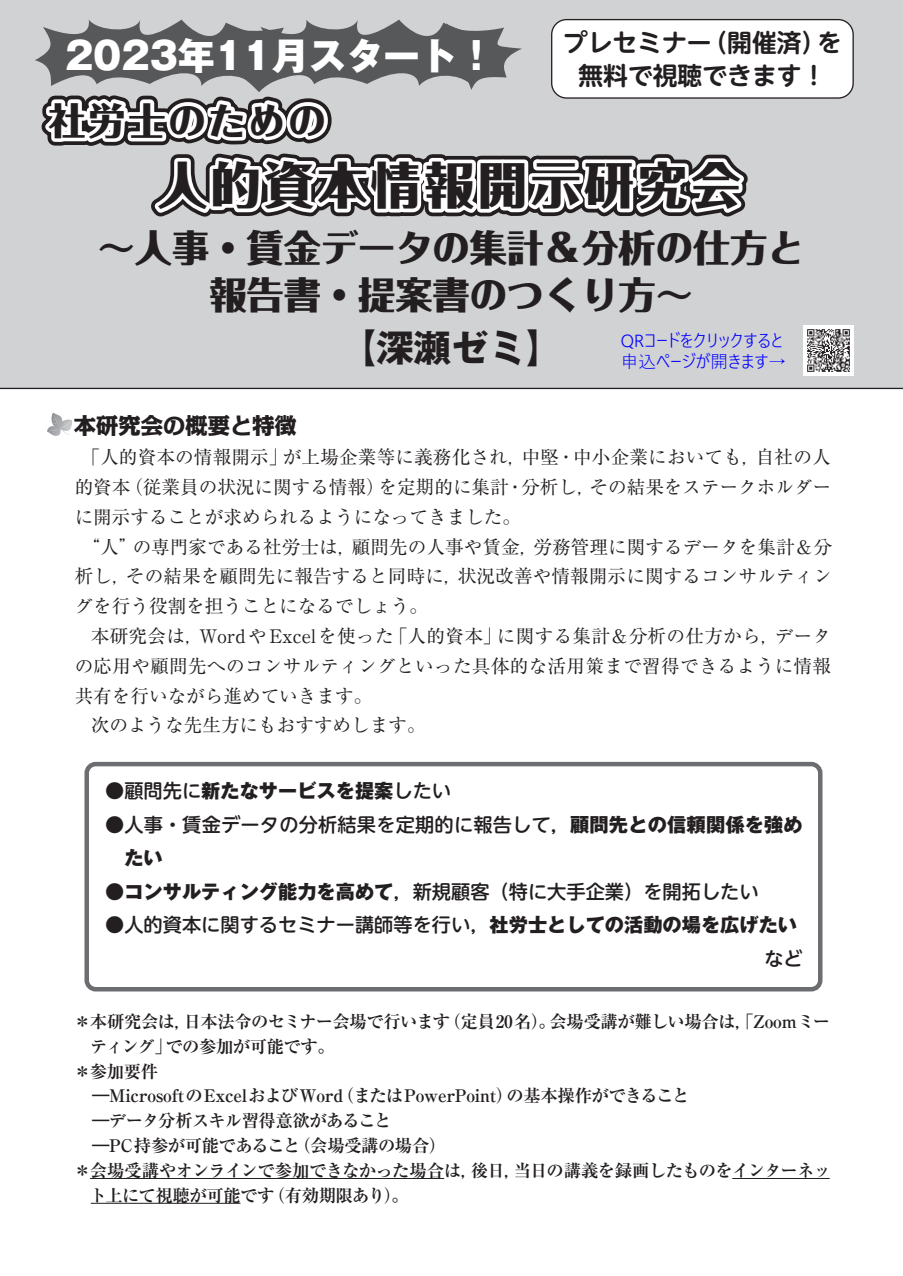
<style>
.page{position:relative;width:903px;height:1276px;background:#fff}
.page>*{position:absolute;margin:0;border:0;box-sizing:border-box;transform-origin:0 0}
.t1{font:49.52px "Folk Pro Heavy 90 pv RKSJ H";letter-spacing:.075em;color:#231f20}
.t2{font:37.27px/47.1px "Folk Pro Heavy 90 pv RKSJ H";color:#231f20;text-align:center}
.t3{font:37.27px "Gothic MB101 Pr 6 Heavy 90 pv RKSJ H";color:#fff}
.t4{font:37.27px "Folk Pro Heavy 90 pv RKSJ H";letter-spacing:.075em;color:#231f20}
.t5{font:37.27px "Gothic MB101 Pro Bold 90 pv RKSJ H";color:#231f20}
.t6{font:24.85px/32.2px "UD Shin M Go Pro De Bold 90 pv RKSJ H";color:#231f20;text-align:center}
.t7{font:22.4px "Kakumin Pro Heavy 90 pv RKSJ H";color:#231f20}
.t8{font:19.25px/33.4px "UD Shin M Go Pr 6 Medium 90 pv RKSJ H";color:#231f20;text-align:right}
.t9{font:19.25px "Gothic MB101 Pr 6 Heavy 90 pv RKSJ H";color:#231f20}
.t10{font:18.55px "Ryumin Pro Regular 90 pv RKSJ H";letter-spacing:.005em;color:#231f20}
.t11{font:17.5px/21px "Yu Gothic UI Semilight";color:#00f}
.t12{font:17.32px "Ryumin Pro Bold 90 pv RKSJ H";letter-spacing:-.025em;color:#231f20}
.s1{font-family:"UD Shin M Go Pr 6 Medium 90 pv RKSJ H"}
.s2{font-family:"Gothic MB101 Pr 6 Heavy 90 pv RKSJ H"}
.s3{font-family:"UD Shin M Go Pr 6 De Bold 90 pv RKSJ H"}
</style>
<div class="page">
<div style="left:0;top:0;width:903px;height:389px;background:#d1d2d4"></div>
<hr style="left:90px;top:1178px;width:354px;height:1px;background:#231f20">
<hr style="left:732px;top:1178px;width:98px;height:1px;background:#231f20">
<hr style="left:91px;top:1203px;width:149px;height:1px;background:#231f20">
<div style="left:84px;top:762px;width:739px;height:229px;border:4px solid #6c6d70;border-radius:9px"></div>
<svg style="left:26px;top:20px;width:756px;height:416px"></svg>
<div style="left:552px;top:20px;width:301px;height:78px;background:#fff;border-radius:15px"></div>
<div style="left:551px;top:19px;width:303px;height:80px;border:1px solid #231f20;border-radius:15px"></div>
<img style="left:803px;top:325px;width:50px;height:50px">
<h2 class="t3" style="left:65px;top:42px;width:431px">2023年11月スタート！</h2>
<h3 class="t6" style="left:563px;top:30px;width:281px">プレセミナー（開催済）を無料で視聴できます！</h3>
<h2 class="t4" style="left:49px;top:107px;width:279px">社労士のための</h2>
<h1 class="t1" style="left:158px;top:167px;width:584px">人的資本情報開示研究会</h1>
<h2 class="t2" style="left:98px;top:229px;width:708px">～人事・賃金データの集計＆分析の仕方と報告書・提案書のつくり方～</h2>
<h2 class="t5" style="left:340px;top:334px;width:225px">【深瀬ゼミ】</h2>
<p class="t11" style="left:621px;top:330px;width:167px">QRコードをクリックすると申込ページが開きます→</p>
<p class="t7" style="left:74px;top:417px;width:225px">本研究会の概要と特徴</p>
<p class="t10" style="left:82px;top:450px;width:751px">「人的資本の情報開示」が上場企業等に義務化され，中堅・中小企業においても，自社の人</p>
<p class="t10" style="left:75px;top:480px;width:758px">的資本（従業員の状況に関する情報）を定期的に集計・分析し，その結果をステークホルダー</p>
<p class="t10" style="left:75px;top:510px;width:448px">に開示することが求められるようになってきました。</p>
<p class="t10" style="left:82px;top:540px;width:752px">“人”の専門家である社労士は，顧問先の人事や賃金，労務管理に関するデータを集計＆分</p>
<p class="t10" style="left:75px;top:569px;width:759px">析し，その結果を顧問先に報告すると同時に，状況改善や情報開示に関するコンサルティン</p>
<p class="t10" style="left:75px;top:599px;width:355px">グを行う役割を担うことになるでしょう。</p>
<p class="t10" style="left:91px;top:629px;width:742px">本研究会は，WordやExcelを使った「人的資本」に関する集計＆分析の仕方から，データ</p>
<p class="t10" style="left:75px;top:659px;width:758px">の応用や顧問先へのコンサルティングといった具体的な活用策まで習得できるように情報</p>
<p class="t10" style="left:75px;top:688px;width:299px">共有を行いながら進めていきます。</p>
<p class="t10" style="left:91px;top:718px;width:336px">次のような先生方にもおすすめします。</p>
<p class="t9" style="left:105px;top:784px;width:348px"><span class="s1">●顧問先に</span>新たなサービスを提案<span class="s1">したい</span></p>
<p class="t8" style="left:105px;top:810px;width:699px">●人事・賃金データの分析結果を定期的に報告して，<span class="s2">顧問先との信頼関係を強め</span></p>
<p class="t9" style="left:124px;top:851px;width:40px">たい</p>
<p class="t8" style="left:105px;top:877px;width:655px"><span class="s3">●</span><span class="s2">コンサルティング能力を高めて</span>，新規顧客（特に大手企業）を開拓したい</p>
<p class="t8" style="left:105px;top:911px;width:699px">●人的資本に関するセミナー講師等を行い，<span class="s2">社労士としての活動の場を広げたい</span>など</p>
<p class="t12" style="left:74px;top:1015px;width:758px">＊本研究会は，日本法令のセミナー会場で行います（定員20名）。会場受講が難しい場合は，「Zoomミー</p>
<p class="t12" style="left:90px;top:1039px;width:246px">ティング」での参加が可能です。</p>
<p class="t12" style="left:74px;top:1064px;width:86px">＊参加要件</p>
<p class="t12" style="left:75px;top:1089px;width:616px">　―MicrosoftのExcelおよびWord（またはPowerPoint）の基本操作ができること</p>
<p class="t12" style="left:75px;top:1114px;width:318px">　―データ分析スキル習得意欲があること</p>
<p class="t12" style="left:75px;top:1139px;width:373px">　―PC持参が可能であること（会場受講の場合）</p>
<p class="t12" style="left:74px;top:1164px;width:759px">＊会場受講やオンラインで参加できなかった場合は，後日，当日の講義を録画したものをインターネッ</p>
<p class="t12" style="left:89px;top:1188px;width:329px">ト上にて視聴が可能です（有効期限あり）。　</p>
</div>
